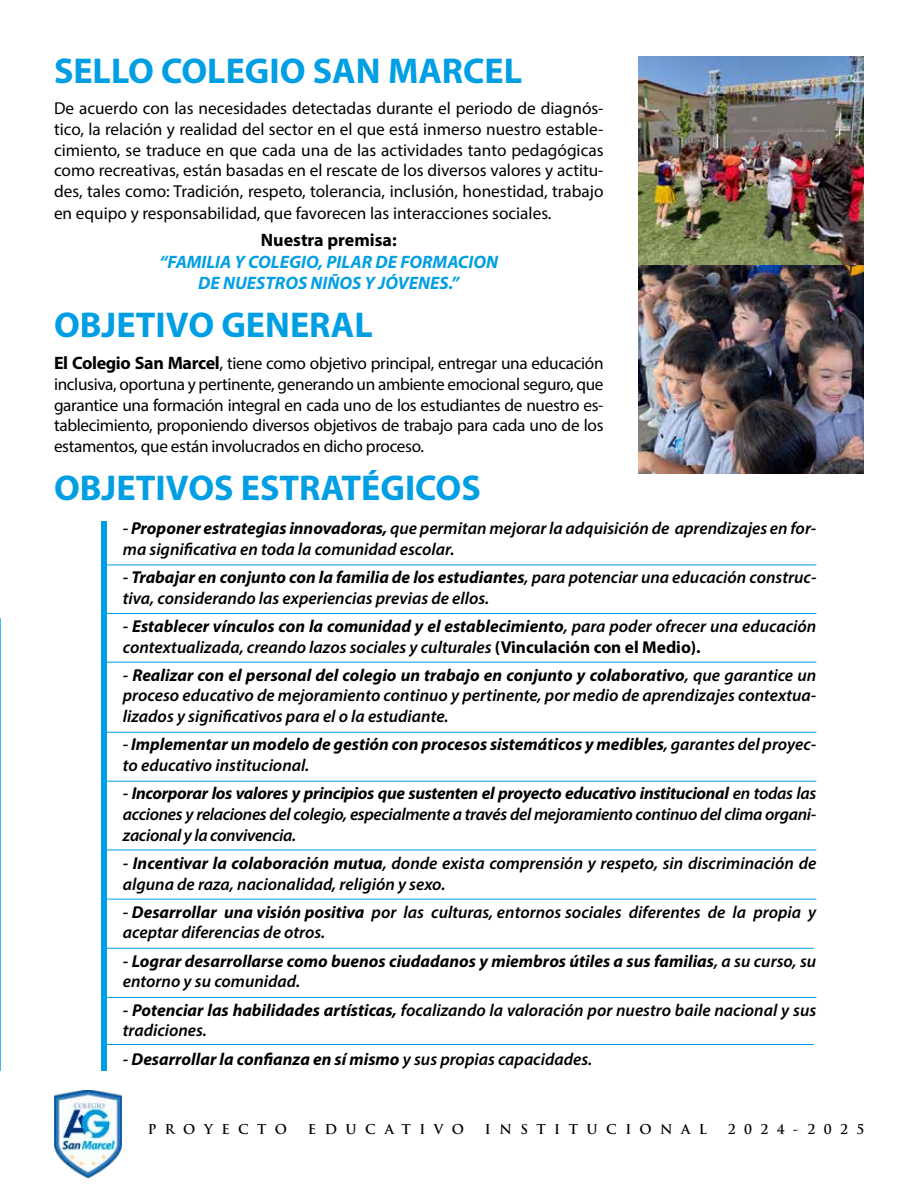
<style>
.page{position:relative;width:918px;height:1188px;background:#fff}
.page>*{position:absolute;margin:0;border:0;box-sizing:border-box;transform-origin:0 0}
.t1{font:700 36px "Myriad Pro";color:#009fe3}
.t2{font:italic 700 18px/21.6px "Myriad Pro";color:#009fe3;text-align:center}
.t3{font:700 18px "Myriad Pro";color:#000}
.t4{font:italic 600 17.25px/20.7px "Myriad Pro";color:#000}
.t5{font:17.25px/20.9px "Myriad Pro";letter-spacing:-.015em;color:#000;text-align:justify}
.t6{font:italic 700 17.25px/20.7px "Myriad Pro";color:#000}
.t7{font:700 13.2px "Trajan Pro";letter-spacing:.64em;color:#000}
.s1{font-weight:700;font-size:18px}
.s2{font-size:18px}
.s3{font-weight:700}
.s4{font-weight:700;font-style:normal}
.s5{font-weight:600}
</style>
<div class="page">
<div style="left:102px;top:521px;width:5px;height:550px;background:#009fe3"></div>
<hr style="left:107px;top:565px;width:709px;height:1px;background:#009fe3">
<hr style="left:107px;top:613px;width:709px;height:1px;background:#009fe3">
<hr style="left:107px;top:662px;width:709px;height:1px;background:#009fe3">
<hr style="left:107px;top:732px;width:709px;height:1px;background:#009fe3">
<hr style="left:107px;top:781px;width:709px;height:1px;background:#009fe3">
<hr style="left:107px;top:850px;width:709px;height:1px;background:#009fe3">
<hr style="left:107px;top:899px;width:709px;height:1px;background:#009fe3">
<hr style="left:104px;top:948px;width:710px;height:1px;background:#009fe3">
<hr style="left:107px;top:997px;width:709px;height:1px;background:#009fe3">
<hr style="left:104px;top:1044px;width:710px;height:1px;background:#009fe3">
<svg style="left:0;top:618px;width:1px;height:453px"></svg>
<img style="left:638px;top:56px;width:226px;height:418px">
<img style="left:54px;top:1090px;width:68px;height:87px">
<h1 class="t1" style="left:54px;top:47px;width:470px">SELLO COLEGIO SAN MARCEL</h1>
<p class="t5" style="left:54px;top:98px;width:551px">De acuerdo con las necesidades detectadas durante el periodo de diagnós&shy;tico, la relación y realidad del sector en el que está inmerso nuestro estable&shy;cimiento, se traduce en que cada una de las actividades tanto pedagógicas como recreativas, están basadas en el rescate de los diversos valores y actitu&shy;des, tales como: Tradición, respeto, tolerancia, inclusión, honestidad, trabajo en equipo y responsabilidad, que favorecen las interacciones sociales.</p>
<p class="t3" style="left:261px;top:228px;width:137px">Nuestra premisa:</p>
<p class="t2" style="left:160px;top:250px;width:340px">“FAMILIA Y COLEGIO, PILAR DE FORMACION<br>DE NUESTROS NIÑOS Y JÓVENES.”</p>
<h1 class="t1" style="left:54px;top:302px;width:320px">OBJETIVO GENERAL</h1>
<p class="t5" style="left:54px;top:353px;width:551px"><span class="s1">El Colegio San Marcel</span><span class="s2">,</span> tiene como objetivo principal, entregar una educación inclusiva, oportuna y pertinente, generando un ambiente emocional seguro, que garantice una formación integral en cada uno de los estudiantes de nuestro es&shy;tablecimiento, proponiendo diversos objetivos de trabajo para cada uno de los estamentos, que están involucrados en dicho proceso.</p>
<h1 class="t1" style="left:54px;top:464px;width:428px">OBJETIVOS ESTRATÉGICOS</h1>
<p class="t4" style="left:123px;top:517px;width:695px">- <span class="s3">Proponer estrategias innovadoras,</span> que permitan mejorar la adquisición de aprendizajes en for&shy;ma significativa en toda la comunidad escolar.</p>
<p class="t4" style="left:123px;top:566px;width:695px">- <span class="s3">Trabajar en conjunto con la familia de los estudiantes</span>, para potenciar una educación construc&shy;tiva, considerando las experiencias previas de ellos.</p>
<p class="t4" style="left:123px;top:615px;width:695px">- <span class="s3">Establecer vínculos con la comunidad y el establecimiento</span>, para poder ofrecer una educación contextualizada, creando lazos sociales y culturales <span class="s4">(Vinculación con el Medio).</span></p>
<p class="t4" style="left:123px;top:664px;width:695px;text-align:justify">- <span class="s3">Realizar con el personal del colegio un trabajo en conjunto y colaborativo</span>, que garantice un proceso educativo de mejoramiento continuo y pertinente, por medio de aprendizajes contextua&shy;lizados y significativos para el o la estudiante.</p>
<p class="t6" style="left:123px;top:734px;width:695px"><span class="s5">-</span> Implementar un modelo de gestión con procesos sistemáticos y medibles<span class="s5">, garantes del proyec&shy;to educativo institucional.</span></p>
<p class="t4" style="left:123px;top:783px;width:695px;text-align:justify">- <span class="s3">Incorporar los valores y principios que sustenten el proyecto educativo institucional</span> en todas las acciones y relaciones del colegio, especialmente a través del mejoramiento continuo del clima organi&shy;zacional y la convivencia.</p>
<p class="t4" style="left:123px;top:852px;width:695px">- <span class="s3">Incentivar la colaboración mutua</span>, donde exista comprensión y respeto, sin discriminación de alguna de raza, nacionalidad, religión y sexo.</p>
<p class="t4" style="left:123px;top:901px;width:695px">- <span class="s3">Desarrollar una visión positiva</span> por las culturas, entornos sociales diferentes de la propia y aceptar diferencias de otros.</p>
<p class="t6" style="left:123px;top:950px;width:695px"><span class="s5">-</span> Lograr desarrollarse como buenos ciudadanos y miembros útiles a sus familias<span class="s5">, a su curso, su entorno y su comunidad.</span></p>
<p class="t4" style="left:123px;top:999px;width:695px">- <span class="s3">Potenciar las habilidades artísticas,</span> focalizando la valoración por nuestro baile nacional y sus tradiciones.</p>
<p class="t6" style="left:123px;top:1049px;width:471px"><span class="s5">-</span> Desarrollar la confianza en sí mismo <span class="s5">y sus propias capacidades.</span></p>
<p class="t7" style="left:148px;top:1121px;width:141px">PROYECTO</p>
<p class="t7" style="left:308px;top:1121px;width:158px">EDUCATIVO</p>
<p class="t7" style="left:485px;top:1121px;width:223px">INSTITUCIONAL</p>
<p class="t7" style="left:728px;top:1121px;width:138px">2024-2025</p>
</div>
